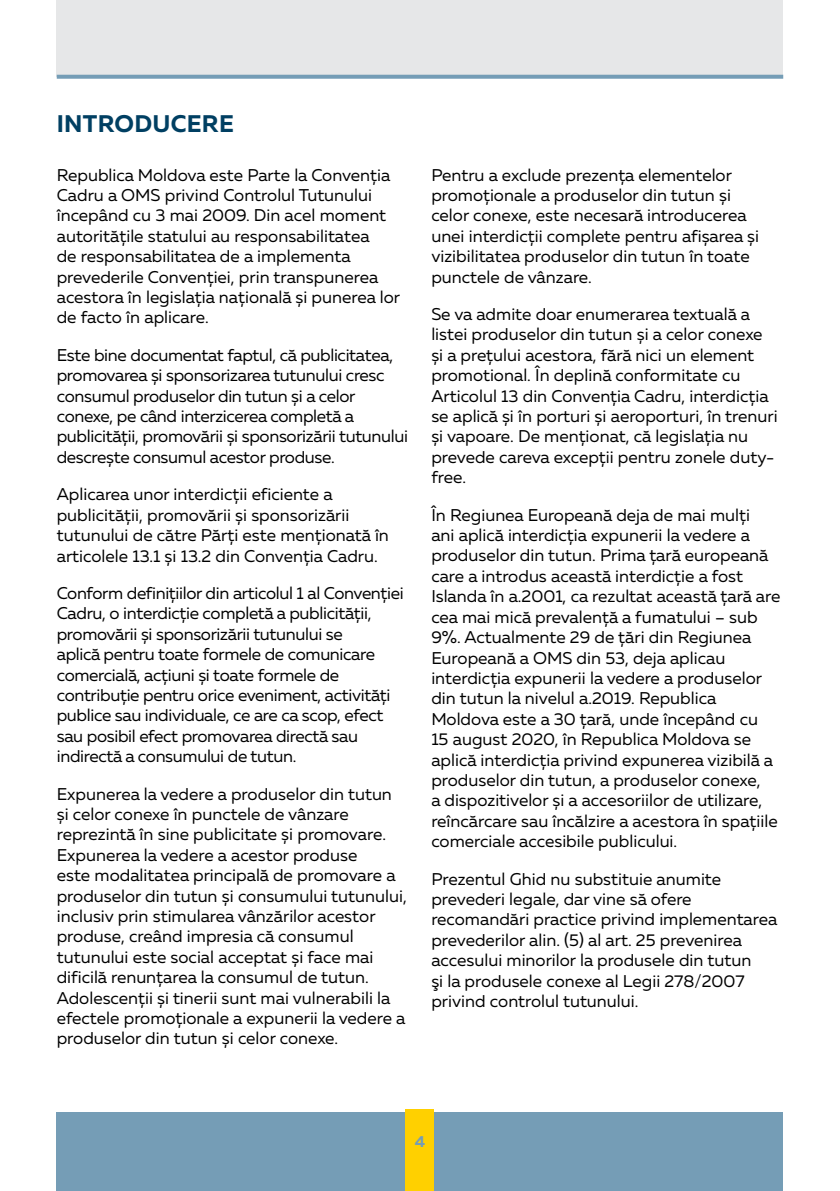
<style>
.page{position:relative;width:840px;height:1191px;background:#fff}
.page>*{position:absolute;margin:0;border:0;box-sizing:border-box;transform-origin:0 0}
.t1{font:700 24px "Muller";letter-spacing:.01em;color:#003f62}
.t2{font:17px/20.4px "Muller";color:#000}
.t3{font:17px/20.4px "Muller";letter-spacing:-.02em;color:#000}
.t4{font:700 16px "Muller";color:#759db6}
</style>
<div class="page">
<div style="left:57px;top:0;width:725px;height:77px;background:#e6e7e8"></div>
<div style="left:57px;top:1112px;width:725px;height:79px;background:#759db6"></div>
<div style="left:405px;top:1109px;width:29px;height:82px;background:#ffd000"></div>
<svg style="left:57px;top:75px;width:725px;height:4px;fill:#759db6"></svg>
<h1 class="t1" style="left:57px;top:109px;width:178px">INTRODUCERE</h1>
<p class="t2" style="left:57px;top:164px;width:344px">Republica Moldova este Parte la Convenția Cadru a OMS privind Controlul Tutunului începând cu 3 mai 2009. Din acel moment autoritățile statului au responsabilitatea<br>de responsabilitatea de a implementa prevederile Convenției, prin transpunerea acestora în legislația națională și punerea lor de facto în aplicare.</p>
<p class="t3" style="left:57px;top:344px;width:352px">Este bine documentat faptul, că publicitatea, promovarea și sponsorizarea tutunului cresc consumul produselor din tutun și a celor conexe, pe când interzicerea completă a publicității, promovării și sponsorizării tutunului descrește consumul acestor produse.</p>
<p class="t2" style="left:57px;top:484px;width:333px">Aplicarea unor interdicții eficiente a publicității, promovării și sponsorizării tutunului de către Părți este menționată în articolele 13.1 și 13.2 din Convenția Cadru.</p>
<p class="t3" style="left:57px;top:582px;width:348px">Conform definițiilor din articolul 1 al Convenției Cadru, o interdicție completă a publicității, promovării și sponsorizării tutunului se<br>aplică pentru toate formele de comunicare comercială, acțiuni și toate formele de contribuție pentru orice eveniment, activități publice sau individuale, ce are ca scop, efect sau posibil efect promovarea directă sau indirectă a consumului de tutun.</p>
<p class="t2" style="left:57px;top:783px;width:351px">Expunerea la vedere a produselor din tutun și celor conexe în punctele de vânzare reprezintă în sine publicitate și promovare.<br>Expunerea la vedere a acestor produse<br>este modalitatea principală de promovare a produselor din tutun și consumului tutunului, inclusiv prin stimularea vânzărilor acestor produse, creând impresia că consumul tutunului este social acceptat și face mai dificilă renunțarea la consumul de tutun.<br>Adolescenții și tinerii sunt mai vulnerabili la efectele promoționale a expunerii la vedere a produselor din tutun și celor conexe.</p>
<p class="t2" style="left:431px;top:164px;width:329px">Pentru a exclude prezența elementelor promoționale a produselor din tutun și celor conexe, este necesară introducerea unei interdicții complete pentru afișarea și vizibilitatea produselor din tutun în toate punctele de vânzare.</p>
<p class="t2" style="left:431px;top:304px;width:347px">Se va admite doar enumerarea textuală a listei produselor din tutun și a celor conexe și a prețului acestora, fără nici un element promotional. În deplină conformitate cu Articolul 13 din Convenția Cadru, interdicția se aplică și în porturi și aeroporturi, în trenuri și vapoare. De menționat, că legislația nu prevede careva excepții pentru zonele duty&shy;free.</p>
<p class="t2" style="left:431px;top:504px;width:350px">În Regiunea Europeană deja de mai mulți<br>ani aplică interdicția expunerii la vedere a produselor din tutun. Prima țară europeană care a introdus această interdicție a fost Islanda în a.2001, ca rezultat această țară are cea mai mică prevalență a fumatului – sub 9%. Actualmente 29 de țări din Regiunea Europeană a OMS din 53, deja aplicau interdicția expunerii la vedere a produselor din tutun la nivelul a.2019. Republica Moldova este a 30 țară, unde începând cu<br>15 august 2020, în Republica Moldova se aplică interdicția privind expunerea vizibilă a produselor din tutun, a produselor conexe,<br>a dispozitivelor și a accesoriilor de utilizare, reîncărcare sau încălzire a acestora în spaţiile comerciale accesibile publicului.</p>
<p class="t2" style="left:431px;top:868px;width:347px">Prezentul Ghid nu substituie anumite prevederi legale, dar vine să ofere recomandări practice privind implementarea prevederilor alin. (5) al art. 25 prevenirea accesului minorilor la produsele din tutun<br>şi la produsele conexe al Legii 278/2007 privind controlul tutunului.</p>
<p class="t4" style="left:414px;top:1131px;width:12px">4</p>
</div>
